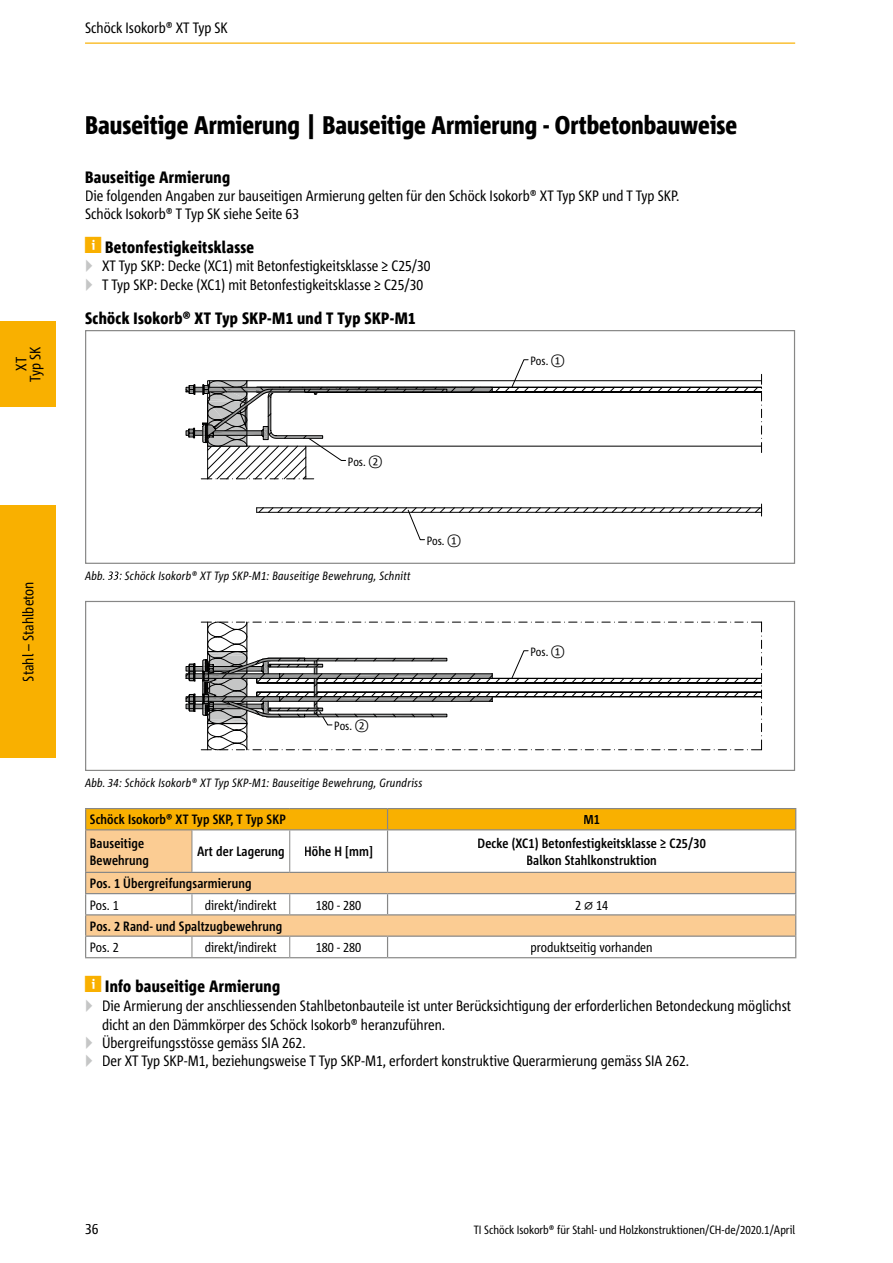
<style>
.page{position:relative;width:893px;height:1263px;background:#fff}
.page>*{position:absolute;margin:0;border:0;box-sizing:border-box;transform-origin:0 0}
.t1{font:800 condensed 25.5px "Corpid Schoeck";color:#000}
.t2{font:800 condensed 16.5px "Corpid Schoeck";letter-spacing:.02em;color:#000}
.t3{font:condensed 15px/18.1px "Corpid Schoeck";color:#000}
.t4{font:700 condensed 13.5px/16.5px "Corpid Schoeck";letter-spacing:.01em;color:#000}
.t5{font:condensed 13.5px "Corpid Schoeck";color:#000}
.t6{font:italic condensed 12px "Corpid Schoeck";letter-spacing:.02em;color:#000}
.t7{font:condensed 12px "Corpid Schoeck";color:#000}
.t8{font:12px "Corpid Cd Schoeck";letter-spacing:-.005em;color:#000}
.s1{color:#c5c6c6}
</style>
<div class="page">
<div style="left:0;top:505px;width:55px;height:253px;background:#f9b000"></div>
<div style="left:0;top:321px;width:55px;height:85px;background:#f9b000"></div>
<hr style="left:85px;top:43px;width:710px;height:1px;background:#f9b000">
<svg style="left:256px;top:504px;width:506px;height:36px"></svg>
<svg style="left:185px;top:359px;width:577px;height:121px"></svg>
<div style="left:85px;top:330px;width:710px;height:234px;border:1px solid #878786"></div>
<svg style="left:108px;top:571px;width:14px;height:9px"></svg>
<svg style="left:185px;top:621px;width:577px;height:130px"></svg>
<div style="left:85px;top:601px;width:710px;height:170px;border:1px solid #878786"></div>
<div style="left:86px;top:830px;width:106px;height:42px;background:#fbcc93"></div>
<svg style="left:86px;top:873px;width:709px;height:62px;fill:#fbcc93"></svg>
<svg style="left:85px;top:808px;width:711px;height:21px;background:#f0ac09"></svg>
<hr style="left:85px;top:829px;width:107px;height:1px;background:#878786">
<hr style="left:85px;top:830px;width:1px;height:42px;background:#878786">
<hr style="left:192px;top:829px;width:98px;height:1px;background:#878786">
<hr style="left:290px;top:829px;width:98px;height:1px;background:#878786">
<hr style="left:388px;top:829px;width:408px;height:1px;background:#878786">
<hr style="left:387px;top:830px;width:1px;height:42px;background:#878786">
<hr style="left:795px;top:830px;width:1px;height:42px;background:#878786">
<hr style="left:85px;top:872px;width:107px;height:1px;background:#878786">
<hr style="left:192px;top:872px;width:98px;height:1px;background:#878786">
<hr style="left:290px;top:872px;width:98px;height:1px;background:#878786">
<hr style="left:388px;top:872px;width:408px;height:1px;background:#878786">
<hr style="left:85px;top:893px;width:107px;height:1px;background:#878786">
<hr style="left:192px;top:893px;width:98px;height:1px;background:#878786">
<hr style="left:290px;top:893px;width:98px;height:1px;background:#878786">
<hr style="left:388px;top:893px;width:408px;height:1px;background:#878786">
<svg style="left:387px;top:894px;width:1px;height:20px"></svg>
<hr style="left:85px;top:914px;width:107px;height:1px;background:#878786">
<hr style="left:192px;top:914px;width:98px;height:1px;background:#878786">
<hr style="left:290px;top:914px;width:98px;height:1px;background:#878786">
<hr style="left:388px;top:914px;width:408px;height:1px;background:#878786">
<hr style="left:85px;top:935px;width:107px;height:2px;background:#878786">
<svg style="left:85px;top:873px;width:1px;height:84px"></svg>
<hr style="left:192px;top:935px;width:98px;height:2px;background:#878786">
<hr style="left:290px;top:935px;width:98px;height:2px;background:#878786">
<hr style="left:388px;top:935px;width:408px;height:2px;background:#878786">
<svg style="left:387px;top:937px;width:1px;height:20px"></svg>
<svg style="left:795px;top:873px;width:1px;height:84px"></svg>
<hr style="left:85px;top:957px;width:107px;height:1px;background:#878786">
<hr style="left:192px;top:957px;width:98px;height:1px;background:#878786">
<hr style="left:290px;top:957px;width:98px;height:1px;background:#878786">
<hr style="left:388px;top:957px;width:408px;height:1px;background:#878786">
<hr style="left:192px;top:830px;width:1px;height:42px;background:#878786">
<hr style="left:289px;top:830px;width:1px;height:42px;background:#878786">
<svg style="left:192px;top:894px;width:1px;height:20px"></svg>
<svg style="left:289px;top:894px;width:1px;height:20px"></svg>
<svg style="left:192px;top:937px;width:1px;height:20px"></svg>
<svg style="left:289px;top:937px;width:1px;height:20px"></svg>
<div style="left:90px;top:814px;width:196px;height:13px;background:#f9b000"></div>
<div style="left:584px;top:815px;width:15px;height:9px;background:#f9b000"></div>
<div style="left:91px;top:876px;width:160px;height:15px;background:#fbcc93"></div>
<div style="left:91px;top:921px;width:191px;height:13px;background:#fbcc93"></div>
<p class="t3" style="left:14px;top:382px;width:37px;line-height:14.1px;text-align:center;rotate:-90deg">XT<br>Typ SK</p>
<p class="t3" style="left:19px;top:681px;width:102px;rotate:-90deg">Stahl – Stahlbeton</p>
<p class="t3" style="left:85px;top:18px;width:144px">Schöck Isokorb® XT Typ SK</p>
<h1 class="t1" style="left:85px;top:109px;width:654px">Bauseitige Armierung | Bauseitige Armierung - Ortbetonbauweise</h1>
<p class="t2" style="left:85px;top:167px;width:147px">Bauseitige Armierung</p>
<p class="t3" style="left:85px;top:187px;width:596px">Die folgenden Angaben zur bauseitigen Armierung gelten für den Schöck Isokorb® XT Typ SKP und T Typ SKP.<br>Schöck Isokorb® T Typ SK siehe Seite 63</p>
<p class="t2" style="left:105px;top:237px;width:151px">Betonfestigkeitsklasse</p>
<p class="t3" style="left:85px;top:257px;width:347px"><span class="s1">▶</span> XT Typ SKP: Decke (XC1) mit Betonfestigkeitsklasse ≥ C25/30 <span class="s1">▶</span> T Typ SKP: Decke (XC1) mit Betonfestigkeitsklasse ≥ C25/30</p>
<p class="t2" style="left:85px;top:307px;width:332px">Schöck Isokorb® XT Typ SKP-M1 und T Typ SKP-M1</p>
<p class="t8" style="left:348px;top:454px;width:37px">Pos. ②</p>
<p class="t6" style="left:85px;top:568px;width:22px">Abb.</p>
<p class="t6" style="left:125px;top:568px;width:287px">Schöck Isokorb® XT Typ SKP-M1: Bauseitige Bewehrung, Schnitt</p>
<p class="t8" style="left:427px;top:533px;width:37px">Pos. ①</p>
<p class="t8" style="left:334px;top:718px;width:37px">Pos. ②</p>
<p class="t8" style="left:530px;top:353px;width:37px">Pos. ①</p>
<p class="t8" style="left:530px;top:644px;width:37px">Pos. ①</p>
<p class="t6" style="left:85px;top:775px;width:339px">Abb. 34: Schöck Isokorb® XT Typ SKP-M1: Bauseitige Bewehrung, Grundriss</p>
<p class="t4" style="left:90px;top:811px;width:198px">Schöck Isokorb® XT Typ SKP, T Typ SKP</p>
<p class="t4" style="left:583px;top:811px;width:18px">M1</p>
<p class="t4" style="left:90px;top:835px;width:61px">Bauseitige<br>Bewehrung</p>
<p class="t4" style="left:197px;top:843px;width:89px">Art der Lagerung</p>
<p class="t4" style="left:304px;top:843px;width:70px">Höhe H [mm]</p>
<p class="t4" style="left:478px;top:835px;width:230px;text-align:center">Decke (XC1) Betonfestigkeitsklasse ≥ C25/30<br>Balkon Stahlkonstruktion</p>
<p class="t4" style="left:90px;top:875px;width:163px">Pos. 1 Übergreifungsarmierung</p>
<p class="t5" style="left:90px;top:896px;width:31px">Pos. 1</p>
<p class="t5" style="left:205px;top:896px;width:74px">direkt/indirekt</p>
<p class="t5" style="left:316px;top:896px;width:47px">180 - 280</p>
<p class="t5" style="left:575px;top:896px;width:35px">2 ⌀ 14</p>
<p class="t4" style="left:90px;top:918px;width:194px">Pos. 2 Rand- und Spaltzugbewehrung</p>
<p class="t5" style="left:90px;top:938px;width:31px">Pos. 2</p>
<p class="t5" style="left:205px;top:938px;width:74px">direkt/indirekt</p>
<p class="t5" style="left:316px;top:938px;width:47px">180 - 280</p>
<p class="t5" style="left:531px;top:938px;width:124px">produktseitig vorhanden</p>
<p class="t2" style="left:105px;top:976px;width:176px">Info bauseitige Armierung</p>
<p class="t3" style="left:102px;top:995px;width:691px;line-height:19.5px;text-indent:-17px"><span class="s1">▶</span> Die Armierung der anschliessenden Stahlbetonbauteile ist unter Berücksichtigung der erforderlichen Betondeckung möglichst dicht an den Dämmkörper des Schöck Isokorb® heranzuführen.</p>
<p class="t3" style="left:85px;top:1034px;width:606px"><span class="s1">▶</span> Übergreifungsstösse gemäss SIA 262.<br><span class="s1">▶</span> Der XT Typ SKP-M1, beziehungsweise T Typ SKP-M1, erfordert konstruktive Querarmierung gemäss SIA 262.</p>
<p class="t3" style="left:85px;top:1220px;width:15px">36</p>
<p class="t7" style="left:474px;top:1222px;width:323px">TI Schöck Isokorb® für Stahl- und Holzkonstruktionen/CH-de/2020.1/April</p>
</div>
